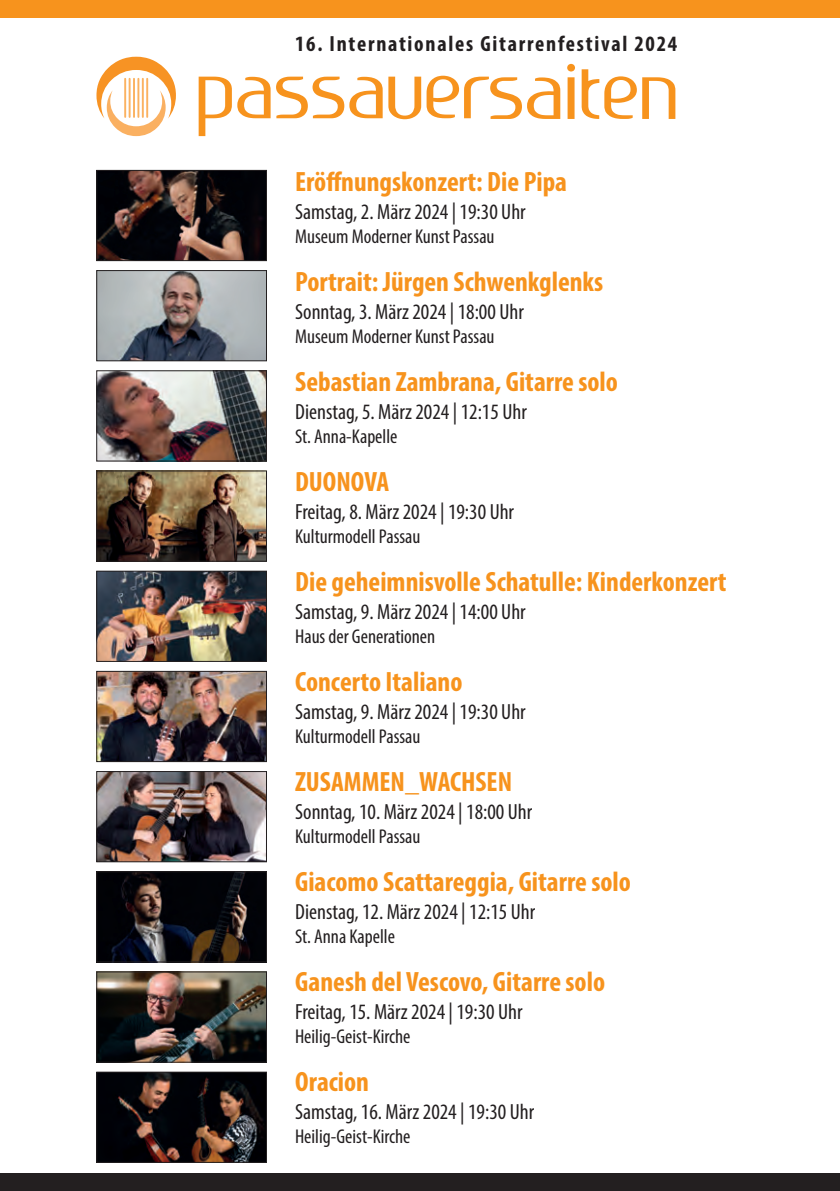
<style>
.page{position:relative;width:840px;height:1191px;background:#fff}
.page>*{position:absolute;margin:0;border:0;box-sizing:border-box;transform-origin:0 0}
.t1{font:76.2px "Ageone";color:#f7931d}
.t2{font:700 condensed 28px "Myriad Pro";color:#f7931d}
.t3{font:condensed 22px "Myriad Pro";color:#231f20}
.t4{font:700 condensed 22px "Myriad Pro";letter-spacing:.08em;color:#231f20}
.t5{font:condensed 20px "Myriad Pro";color:#231f20}
</style>
<div class="page">
<svg style="left:490px;top:77px;width:70px;height:42px"></svg>
<svg style="left:567px;top:64px;width:7px;height:55px"></svg>
<svg style="left:581px;top:69px;width:55px;height:50px"></svg>
<svg style="left:642px;top:77px;width:33px;height:42px"></svg>
<div style="left:0;top:0;width:839px;height:17px;background:#f7931d"></div>
<div style="left:0;top:1174px;width:839px;height:17px;background:#231f20"></div>
<svg style="left:96px;top:57px;width:80px;height:79px"></svg>
<hr style="left:124px;top:79px;width:2px;height:38px;background:#fbb261">
<hr style="left:128px;top:79px;width:2px;height:38px;background:#fbb261">
<hr style="left:133px;top:79px;width:2px;height:38px;background:#fbb261">
<hr style="left:137px;top:79px;width:2px;height:38px;background:#fbb261">
<hr style="left:142px;top:79px;width:2px;height:38px;background:#fbb261">
<hr style="left:146px;top:79px;width:2px;height:38px;background:#fbb261">
<img style="left:98px;top:172px;width:166px;height:87px">
<div style="left:96px;top:170px;width:170px;height:91px;border:1px solid #231f20"></div>
<img style="left:98px;top:372px;width:166px;height:87px">
<div style="left:96px;top:370px;width:170px;height:91px;border:1px solid #231f20"></div>
<img style="left:98px;top:573px;width:166px;height:86px">
<div style="left:96px;top:571px;width:170px;height:90px;border:1px solid #231f20"></div>
<img style="left:98px;top:773px;width:166px;height:87px">
<div style="left:96px;top:771px;width:170px;height:91px;border:1px solid #231f20"></div>
<img style="left:98px;top:272px;width:166px;height:87px">
<div style="left:96px;top:270px;width:170px;height:91px;border:1px solid #231f20"></div>
<img style="left:98px;top:473px;width:166px;height:86px">
<div style="left:96px;top:471px;width:170px;height:90px;border:1px solid #231f20"></div>
<img style="left:98px;top:673px;width:166px;height:87px">
<div style="left:96px;top:671px;width:170px;height:91px;border:1px solid #231f20"></div>
<img style="left:98px;top:873px;width:166px;height:87px">
<div style="left:96px;top:871px;width:170px;height:91px;border:1px solid #231f20"></div>
<img style="left:98px;top:973px;width:166px;height:87px">
<div style="left:96px;top:971px;width:170px;height:91px;border:1px solid #231f20"></div>
<img style="left:98px;top:1073px;width:166px;height:87px">
<div style="left:96px;top:1071px;width:170px;height:91px;border:1px solid #231f20"></div>
<p class="t4" style="left:295px;top:29px;width:383px">16. Internationales Gitarrenfestival 2024</p>
<h1 class="t1" style="left:195px;top:60px;width:295px">passauer</h1>
<p class="t2" style="left:295px;top:164px;width:273px">Eröffnungskonzert: Die Pipa</p>
<p class="t3" style="left:295px;top:198px;width:232px">Samstag, 2. März 2024 | 19:30 Uhr</p>
<p class="t5" style="left:295px;top:224px;width:201px">Museum Moderner Kunst Passau</p>
<p class="t2" style="left:295px;top:264px;width:309px">Portrait: Jürgen Schwenkglenks</p>
<p class="t3" style="left:295px;top:298px;width:230px">Sonntag, 3. März 2024 | 18:00 Uhr</p>
<p class="t5" style="left:295px;top:324px;width:201px">Museum Moderner Kunst Passau</p>
<p class="t2" style="left:295px;top:364px;width:324px">Sebastian Zambrana, Gitarre solo</p>
<p class="t3" style="left:295px;top:398px;width:233px">Dienstag, 5. März 2024 | 12:15 Uhr</p>
<p class="t5" style="left:295px;top:424px;width:104px">St. Anna-Kapelle</p>
<p class="t2" style="left:295px;top:464px;width:96px">DUONOVA</p>
<p class="t3" style="left:295px;top:498px;width:220px">Freitag, 8. März 2024 | 19:30 Uhr</p>
<p class="t5" style="left:295px;top:524px;width:127px">Kulturmodell Passau</p>
<p class="t2" style="left:295px;top:564px;width:432px">Die geheimnisvolle Schatulle: Kinderkonzert</p>
<p class="t3" style="left:295px;top:598px;width:232px">Samstag, 9. März 2024 | 14:00 Uhr</p>
<p class="t5" style="left:295px;top:624px;width:141px">Haus der Generationen</p>
<p class="t2" style="left:295px;top:664px;width:169px">Concerto Italiano</p>
<p class="t3" style="left:295px;top:698px;width:232px">Samstag, 9. März 2024 | 19:30 Uhr</p>
<p class="t5" style="left:295px;top:724px;width:127px">Kulturmodell Passau</p>
<p class="t2" style="left:295px;top:764px;width:218px">ZUSAMMEN_WACHSEN</p>
<p class="t3" style="left:295px;top:798px;width:238px">Sonntag, 10. März 2024 | 18:00 Uhr</p>
<p class="t5" style="left:295px;top:824px;width:127px">Kulturmodell Passau</p>
<p class="t2" style="left:295px;top:864px;width:337px">Giacomo Scattareggia, Gitarre solo</p>
<p class="t3" style="left:295px;top:898px;width:241px">Dienstag, 12. März 2024 | 12:15 Uhr</p>
<p class="t5" style="left:295px;top:924px;width:101px">St. Anna Kapelle</p>
<p class="t2" style="left:295px;top:964px;width:311px">Ganesh del Vescovo, Gitarre solo</p>
<p class="t3" style="left:295px;top:998px;width:229px">Freitag, 15. März 2024 | 19:30 Uhr</p>
<p class="t5" style="left:295px;top:1024px;width:117px">Heilig-Geist-Kirche</p>
<p class="t2" style="left:295px;top:1064px;width:75px">Oracion</p>
<p class="t3" style="left:295px;top:1098px;width:240px">Samstag, 16. März 2024 | 19:30 Uhr</p>
<p class="t5" style="left:295px;top:1124px;width:117px">Heilig-Geist-Kirche</p>
</div>
